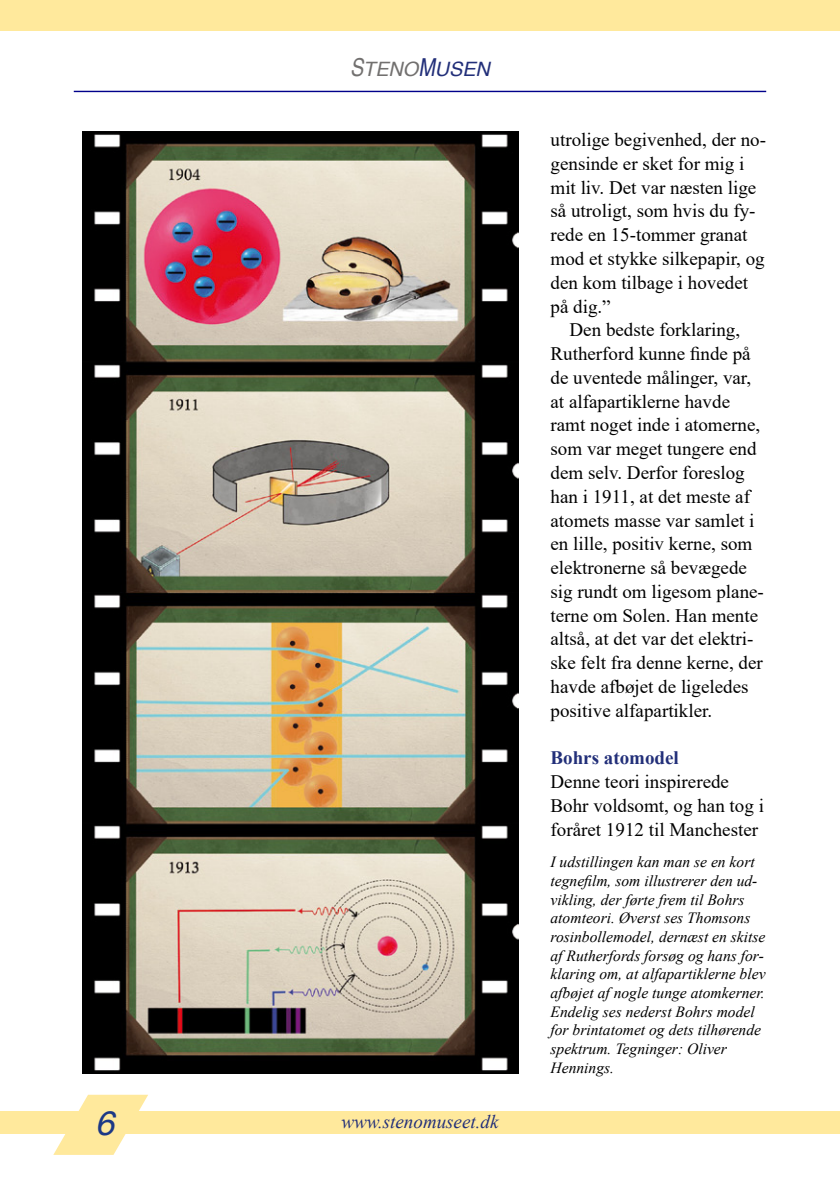
<style>
.page{position:relative;width:840px;height:1191px;background:#fff}
.page>*{position:absolute;margin:0;border:0;box-sizing:border-box;transform-origin:0 0}
.t1{font:italic 34px "Helvetica";color:#1c3886}
.t2{font:italic 19.8px "Helvetica";color:#72706f}
.t3{font:19px/23.8px "Times New Roman";color:#000}
.t4{font:italic 19px "Times New Roman";color:#222f79}
.t5{font:700 19px "Times New Roman";color:#222f79}
.t6{font:italic 15.6px/18.6px "Times New Roman";color:#000}
.s1{font-size:24.8px}
.s2{font-size:24.8px;color:#222f79}
.s3{color:#222f79}
</style>
<div class="page">
<hr style="left:74px;top:91px;width:691px;height:1px;background:#00008b">
<div style="left:0;top:1111px;width:839px;height:23px;background:#ffe99c"></div>
<div style="left:0;top:0;width:839px;height:30px;background:#ffe99c"></div>
<svg style="left:54px;top:1094px;width:94px;height:60px"></svg>
<img style="left:83px;top:132px;width:435px;height:941px">
<p class="t2" style="left:350px;top:57px;width:141px"><span class="s1">S</span>TENO<span class="s2">M</span><span class="s3">USEN</span></p>
<h1 class="t1" style="left:95px;top:1103px;width:20px">6</h1>
<p class="t4" style="left:341px;top:1108px;width:158px">www.stenomuseet.dk</p>
<p class="t3" style="left:550px;top:127px;width:217px">utrolige begivenhed, der no&shy;gensinde er sket for mig i mit liv. Det var næsten lige så utroligt, som hvis du fy&shy;rede en 15-tommer granat mod et stykke silkepapir, og den kom tilbage i hovedet på dig.”</p>
<p class="t3" style="left:550px;top:317px;width:215px;text-indent:19px">Den bedste forklaring,<br>Rutherford kunne finde på de uventede målinger, var, at alfapartiklerne havde ramt noget inde i atomerne, som var meget tungere end dem selv. Derfor foreslog han i 1911, at det meste af atomets masse var samlet i en lille, positiv kerne, som elektronerne så bevægede sig rundt om ligesom plane&shy;terne om Solen. Han mente altså, at det var det elektri&shy;ske felt fra denne kerne, der havde afbøjet de ligeledes positive alfapartikler.</p>
<p class="t5" style="left:550px;top:744px;width:130px">Bohrs atomodel</p>
<p class="t3" style="left:550px;top:769px;width:215px">Denne teori inspirerede<br>Bohr voldsomt, og han tog i foråret 1912 til Manchester</p>
<p class="t6" style="left:550px;top:852px;width:216px">I udstillingen kan man se en kort tegnefilm, som illustrerer den ud&shy;vikling, der førte frem til Bohrs atomteori. Øverst ses Thomsons rosinbollemodel, dernæst en skitse af Rutherfords forsøg og hans for&shy;klaring om, at alfapartiklerne blev afbøjet af nogle tunge atomkerner.<br>Endelig ses nederst Bohrs model for brintatomet og dets tilhørende spektrum. Tegninger: Oliver<br>Hennings.</p>
</div>
